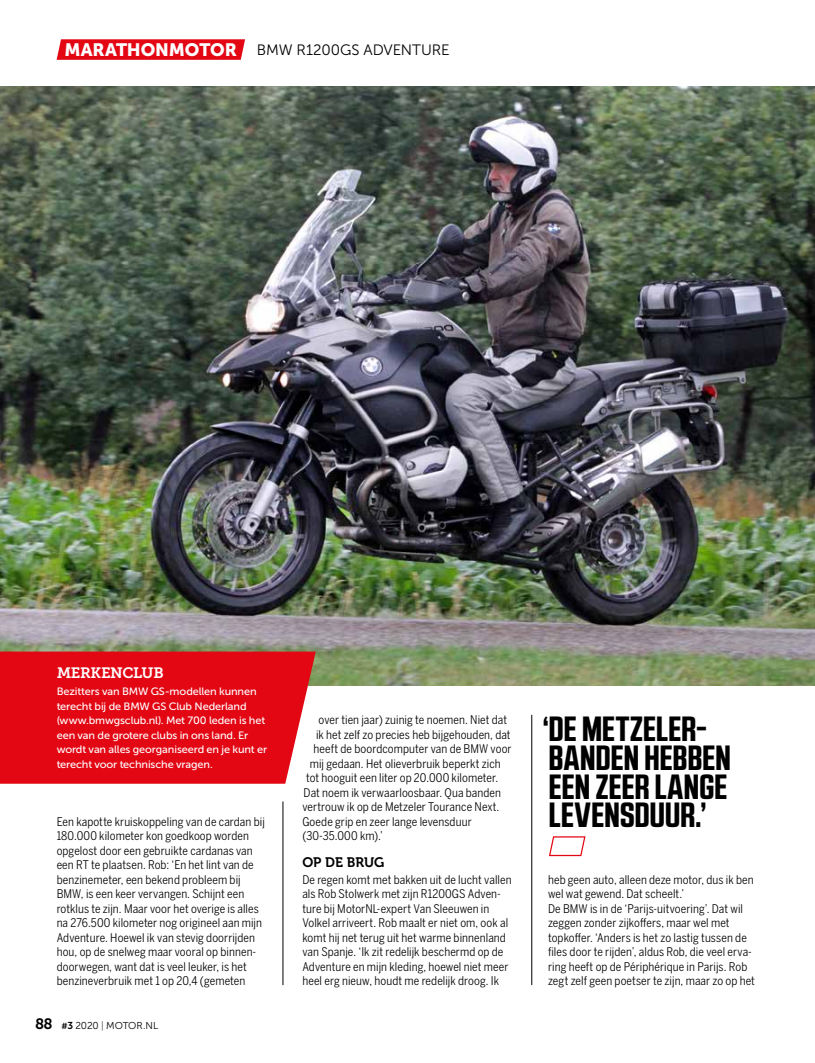
<style>
.page{position:relative;width:815px;height:1063px;background:#fff}
.page>*{position:absolute;margin:0;border:0;box-sizing:border-box;transform-origin:0 0}
.t1{font:700 35px/28.8px "RB No 2.1 a";letter-spacing:.01em;color:#000}
.t2{font:15px "Museo Sans 300";letter-spacing:-.005em;color:#000}
.t3{font:15px "Museo Slab 700";letter-spacing:-.02em;color:#fff}
.t4{font:13.75px "Museo 700";letter-spacing:-.005em;color:#000}
.t5{font:11.88px/14.5px "Benton Sans Cond";letter-spacing:.005em;color:#000}
.t6{font:10.62px/14.5px "Museo Sans 500";letter-spacing:-.01em;color:#fff}
.t7{font:10px "Museo Sans 300";letter-spacing:-.015em;color:#000}
.s1{font-family:"Museo Sans 900";font-size:17.88px;color:#fff}
.s2{font-family:"Museo Sans 700";font-size:15px}
.s3{font-family:"Museo Sans 700";font-size:8.75px}
.s4{font-family:"Museo Sans 700"}
.s5{font-family:"Museo Sans 100"}
</style>
<div class="page">
<img style="left:0;top:86px;width:815px;height:600px">
<hr style="left:532px;top:715px;width:1px;height:270px;background:#000">
<hr style="left:283px;top:801px;width:1px;height:184px;background:#000">
<div style="left:0;top:652px;width:316px;height:132px;background:#e30613"></div>
<svg style="left:57px;top:39px;width:188px;height:21px;background:#e4101d"></svg>
<svg style="left:549px;top:836px;width:37px;height:21px"></svg>
<p class="t2" style="left:65px;top:41px;width:387px"><span class="s1">MARATHONMOTOR</span> BMW R1200GS ADVENTURE</p>
<p class="t3" style="left:57px;top:664px;width:109px">MERKENCLUB</p>
<p class="t6" style="left:57px;top:684px;width:212px">Bezitters van BMW GS-modellen kunnen terecht bij de BMW GS Club Nederland (www.bmwgsclub.nl). Met 700 leden is het een van de grotere clubs in ons land. Er wordt van alles georganiseerd en je kunt er terecht voor technische vragen.</p>
<p class="t5" style="left:57px;top:814px;width:210px">Een kapotte kruiskoppeling van de cardan bij</p>
<p class="t5" style="left:57px;top:829px;width:207px">180.000 kilometer kon goedkoop worden opgelost door een gebruikte cardanas van een RT te plaatsen. Rob: ‘En het lint van de benzinemeter, een bekend probleem bij BMW, is een keer vervangen. Schijnt een rotklus te zijn. Maar voor het overige is alles na 276.500 kilometer nog origineel aan mijn Adventure. Hoewel ik van stevig doorrijden hou, op de snelweg maar vooral op binnen&shy;doorwegen, want dat is veel leuker, is het benzineverbruik met 1 op 20,4 (gemeten</p>
<p class="t7" style="left:35px;top:1020px;width:125px"><span class="s2">88</span> <span class="s3">#</span><span class="s4">3</span> 2020 <span class="s5">|</span> MOTOR.NL</p>
<p class="t5" style="left:319px;top:713px;width:190px">over tien jaar) zuinig te noemen. Niet dat</p>
<p class="t5" style="left:316px;top:727px;width:196px">ik het zelf zo precies heb bijgehouden, dat</p>
<p class="t5" style="left:314px;top:742px;width:199px">heeft de boordcomputer van de BMW voor</p>
<p class="t5" style="left:310px;top:756px;width:192px">mij gedaan. Het olieverbruik beperkt zich</p>
<p class="t5" style="left:306px;top:771px;width:194px">tot hooguit een liter op 20.000 kilometer.</p>
<p class="t5" style="left:304px;top:785px;width:199px">Dat noem ik verwaarloosbaar. Qua banden</p>
<p class="t5" style="left:302px;top:800px;width:199px">vertrouw ik op de Metzeler Tourance Next.</p>
<p class="t5" style="left:302px;top:814px;width:171px">Goede grip en zeer lange levensduur</p>
<p class="t5" style="left:302px;top:829px;width:82px">(30-35.000 km).’</p>
<p class="t4" style="left:302px;top:854px;width:84px">OP DE BRUG</p>
<p class="t5" style="left:302px;top:872px;width:211px">De regen komt met bakken uit de lucht vallen als Rob Stolwerk met zijn R1200GS Adven&shy;ture bij MotorNL-expert Van Sleeuwen in Volkel arriveert. Rob maalt er niet om, ook al komt hij net terug uit het warme binnenland van Spanje. ‘Ik zit redelijk beschermd op de Adventure en mijn kleding, hoewel niet meer heel erg nieuw, houdt me redelijk droog. Ik</p>
<p class="t5" style="left:548px;top:872px;width:208px">heb geen auto, alleen deze motor, dus ik ben wel wat gewend. Dat scheelt.’<br>De BMW is in de ‘Parijs-uitvoering’. Dat wil zeggen zonder zijkoffers, maar wel met topkoffer. ‘Anders is het zo lastig tussen de files door te rijden’, aldus Rob, die veel erva&shy;ring heeft op de Périphérique in Parijs. Rob zegt zelf geen poetser te zijn, maar zo op het</p>
<h1 class="t1" style="left:543px;top:714px;width:190px">‘DE METZELER-<br>BANDEN HEBBEN<br>EEN ZEER LANGE</h1>
<h1 class="t1" style="left:549px;top:801px;width:159px">LEVENSDUUR.’</h1>
</div>
